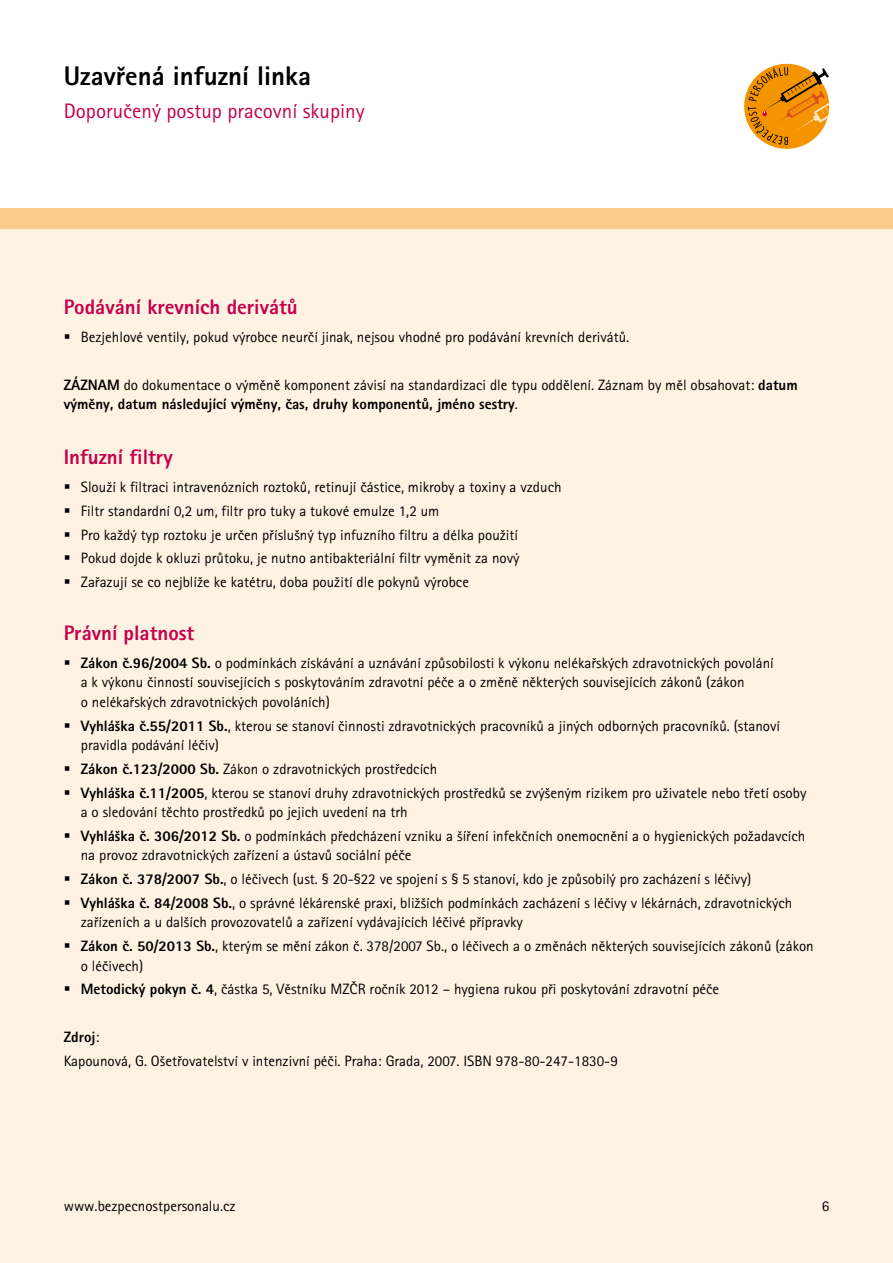
<style>
.page{position:relative;width:893px;height:1263px;background:#fff}
.page>*{position:absolute;margin:0;border:0;box-sizing:border-box;transform-origin:0 0}
.t1{font:27px "Rotis Sans Serif Extra Bold CE";color:#000}
.t2{font:21px "Rotis Sans Serif Extra Bold CE";color:#c5004b}
.t3{font:21px "Rotis Sans Serif CE";color:#c5004b}
.t4{font:15px/23.7px "Rotis Sans Serif CE";color:#000}
.t5{font:15px "Rotis Sans Serif Extra Bold CE";color:#000}
.s1{font-family:"Rotis Sans Serif Extra Bold CE"}
.s2{font-family:"Rotis Sans Serif CE"}
</style>
<div class="page">
<div style="left:0;top:208px;width:893px;height:727px;background:#fbcb8c"></div>
<div style="left:0;top:230px;width:893px;height:1033px;background:#fef2e3"></div>
<svg style="left:744px;top:64px;width:85px;height:85px"></svg>
<h1 class="t1" style="left:64px;top:59px;width:249px">Uzavřená infuzní linka</h1>
<h2 class="t3" style="left:64px;top:99px;width:302px">Doporučený postup pracovní skupiny</h2>
<h2 class="t2" style="left:64px;top:294px;width:236px">Podávání krevních derivátů</h2>
<p class="t4" style="left:81px;top:325px;width:550px">Bezjehlové ventily, pokud výrobce neurčí jinak, nejsou vhodné pro podávání krevních derivátů.</p>
<p class="t4" style="left:64px;top:373px;width:735px"><span class="s1">Záznam</span> do dokumentace o výměně komponent závisí na standardizaci dle typu oddělení. Záznam by měl obsahovat: <span class="s1">datum</span></p>
<p class="t5" style="left:64px;top:395px;width:456px">výměny, datum následující výměny, čas, druhy komponentů, jméno sestry<span class="s2">.</span></p>
<h2 class="t2" style="left:64px;top:444px;width:110px">Infuzní filtry</h2>
<p class="t4" style="left:81px;top:475px;width:482px">Slouží k filtraci intravenózních roztoků, retinují částice, mikroby a toxiny a vzduch Filtr standardní 0,2 um, filtr pro tuky a tukové emulze 1,2 um<br>Pro každý typ roztoku je určen příslušný typ infuzního filtru a délka použití<br>Pokud dojde k okluzi průtoku, je nutno antibakteriální filtr vyměnit za nový Zařazují se co nejblíže ke katétru, doba použití dle pokynů výrobce</p>
<h2 class="t2" style="left:64px;top:620px;width:132px">Právní platnost</h2>
<p class="t4" style="left:81px;top:653px;width:694px;line-height:19.5px"><span class="s1">Zákon č.96/2004 Sb.</span> o podmínkách získávání a uznávání způsobilosti k výkonu nelékařských zdravotnických povolání a k výkonu činností souvisejících s poskytováním zdravotní péče a o změně některých souvisejících zákonů (zákon<br>o nelékařských zdravotnických povoláních)</p>
<p class="t4" style="left:81px;top:716px;width:701px;line-height:19.5px"><span class="s1">Vyhláška č.55/2011 Sb.</span>, kterou se stanoví činnosti zdravotnických pracovníků a jiných odborných pracovníků. (stanoví pravidla podávání léčiv)</p>
<p class="t4" style="left:81px;top:757px;width:727px"><span class="s1">Zákon č.123/2000 Sb.</span> Zákon o zdravotnických prostředcích<br><span class="s1">Vyhláška č.11/2005</span>, kterou se stanoví druhy zdravotnických prostředků se zvýšeným rizikem pro uživatele nebo třetí osoby</p>
<p class="t4" style="left:81px;top:800px;width:726px">a o sledování těchto prostředků po jejich uvedení na trh<br><span class="s1">Vyhláška č. 306/2012 Sb.</span> o podmínkách předcházení vzniku a šíření infekčních onemocnění a o hygienických požadavcích</p>
<p class="t4" style="left:81px;top:843px;width:713px">na provoz zdravotnických zařízení a ústavů sociální péče<br><span class="s1">Zákon č. 378/2007 Sb.</span>, o léčivech (ust. § 20-§22 ve spojení s § 5 stanoví, kdo je způsobilý pro zacházení s léčivy)<br><span class="s1">Vyhláška č. 84/2008 Sb.</span>, o správné lékárenské praxi, bližších podmínkách zacházení s léčivy v lékárnách, zdravotnických</p>
<p class="t4" style="left:81px;top:910px;width:734px">zařízeních a u dalších provozovatelů a zařízení vydávajících léčivé přípravky<br><span class="s1">Zákon č. 50/2013 Sb.</span>, kterým se mění zákon č. 378/2007 Sb., o léčivech a o změnách některých souvisejících zákonů (zákon</p>
<p class="t4" style="left:81px;top:954px;width:640px">o léčivech)<br><span class="s1">Metodický pokyn č. 4</span>, částka 5, Věstníku MZČR ročník 2012 – hygiena rukou při poskytování zdravotní péče</p>
<p class="t5" style="left:64px;top:1028px;width:37px">Zdroj<span class="s2">:</span></p>
<p class="t4" style="left:64px;top:1049px;width:556px">Kapounová, G. Ošetřovatelství v intenzivní péči. Praha: Grada, 2007. ISBN 978-80-247-1830-9</p>
<p class="t4" style="left:64px;top:1194px;width:173px">www.bezpecnostpersonalu.cz</p>
<p class="t4" style="left:822px;top:1194px;width:9px">6</p>
</div>
